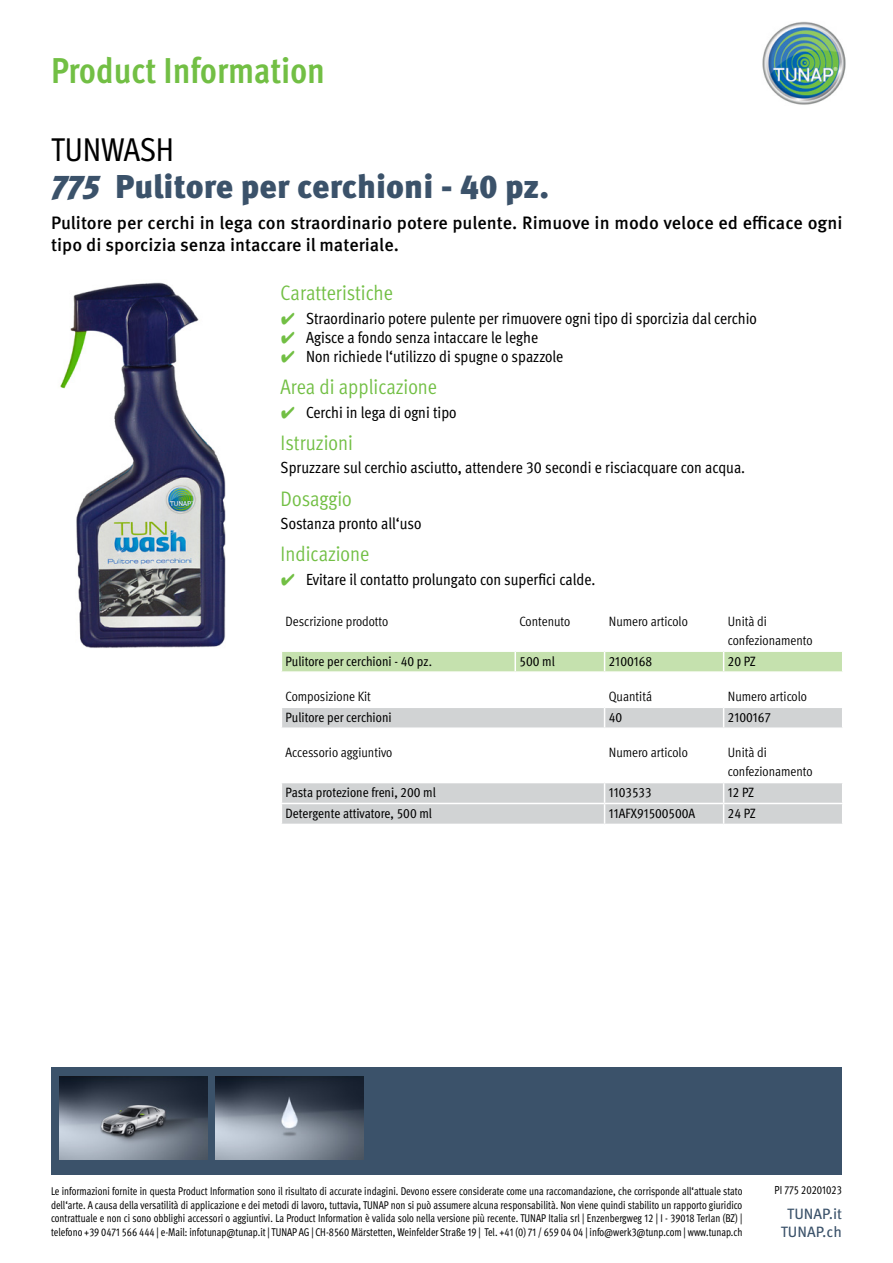
<style>
.page{position:relative;width:893px;height:1263px;background:#fff}
.page>*{position:absolute;margin:0;border:0;box-sizing:border-box;transform-origin:0 0}
.t1{font:700 condensed 36px "Meta Pro";color:#72bf44}
.t2{font:900 33px "Meta Pro";color:#3b526a}
.t3{font:condensed 33px "Meta Pro";color:#000}
.t4{font:condensed 21px "Meta Pro";color:#72bf44}
.t5{font:500 18px/21.6px "Meta Pro";color:#000}
.t6{font:condensed 16.2px "Meta Pro";color:#000}
.t7{font:15px/18px "Meta Pro";color:#3b526a;text-align:center}
.t8{font:condensed 13.5px/19.2px "Meta Pro";color:#000}
.t9{font:condensed 13.5px "Meta Pro";color:#000}
.t10{font:condensed 11.7px "Meta Pro";color:#000;scale:.92 1}
.t11{font:condensed 11.25px/13.5px "Meta Pro";color:#000;text-align:justify;scale:.92 1}
.s1{font-style:italic}
.s2{font-family:"Wuerth Global";font-stretch:normal;color:#72bf44}
</style>
<div class="page">
<img style="left:762px;top:21px;width:84px;height:84px">
<div style="left:51px;top:1068px;width:790px;height:107px;background:#3b526a"></div>
<img style="left:59px;top:1076px;width:148px;height:83px">
<img style="left:216px;top:1076px;width:148px;height:83px">
<img style="left:60px;top:282px;width:166px;height:366px">
<svg style="left:281px;top:651px;width:561px;height:21px;background:#c9e3b4"></svg>
<hr style="left:724px;top:671px;width:119px;height:2px;background:#fff">
<div style="left:282px;top:708px;width:560px;height:20px;background:#d1d3d4"></div>
<hr style="left:724px;top:727px;width:119px;height:2px;background:#fff">
<svg style="left:282px;top:783px;width:560px;height:41px;background:#d3d5d6"></svg>
<h1 class="t1" style="left:51px;top:43px;width:275px">Product Information</h1>
<h2 class="t3" style="left:51px;top:125px;width:124px">TUNWASH</h2>
<h2 class="t2" style="left:51px;top:161px;width:500px"><span class="s1">775</span> Pulitore per cerchioni - 40 pz.</h2>
<h3 class="t5" style="left:51px;top:211px;width:793px">Pulitore per cerchi in lega con straordinario potere pulente. Rimuove in modo veloce ed efficace ogni tipo di sporcizia senza intaccare il materiale.</h3>
<h3 class="t4" style="left:281px;top:278px;width:114px">Caratteristiche</h3>
<h3 class="t6" style="left:281px;top:306px;width:478px"><span class="s2">✔</span> Straordinario potere pulente per rimuovere ogni tipo di sporcizia dal cerchio</h3>
<h3 class="t6" style="left:281px;top:325px;width:259px"><span class="s2">✔</span> Agisce a fondo senza intaccare le leghe</h3>
<h3 class="t6" style="left:281px;top:344px;width:284px"><span class="s2">✔</span> Non richiede l‘utilizzo di spugne o spazzole</h3>
<h3 class="t4" style="left:281px;top:372px;width:158px">Area di applicazione</h3>
<h3 class="t6" style="left:281px;top:400px;width:177px"><span class="s2">✔</span> Cerchi in lega di ogni tipo</h3>
<h3 class="t4" style="left:281px;top:427px;width:74px">Istruzioni</h3>
<h3 class="t6" style="left:281px;top:456px;width:466px">Spruzzare sul cerchio asciutto, attendere 30 secondi e risciacquare con acqua.</h3>
<h3 class="t4" style="left:281px;top:483px;width:73px">Dosaggio</h3>
<h3 class="t6" style="left:281px;top:511px;width:142px">Sostanza pronto all‘uso</h3>
<h3 class="t4" style="left:281px;top:539px;width:90px">Indicazione</h3>
<h3 class="t6" style="left:281px;top:567px;width:316px"><span class="s2">✔</span> Evitare il contatto prolungato con superfici calde.</h3>
<p class="t8" style="left:286px;top:610px;width:104px">Descrizione prodotto</p>
<p class="t8" style="left:519px;top:610px;width:52px">Contenuto</p>
<p class="t8" style="left:609px;top:610px;width:80px">Numero articolo</p>
<p class="t8" style="left:728px;top:610px;width:86px">Unità di confezionamento</p>
<p class="t9" style="left:286px;top:651px;width:148px">Pulitore per cerchioni - 40 pz.</p>
<p class="t9" style="left:519px;top:651px;width:37px">500 ml</p>
<p class="t9" style="left:609px;top:651px;width:45px">2100168</p>
<p class="t9" style="left:728px;top:651px;width:29px">20 PZ</p>
<p class="t8" style="left:286px;top:686px;width:87px">Composizione Kit</p>
<p class="t8" style="left:609px;top:686px;width:45px">Quantitá</p>
<p class="t8" style="left:728px;top:686px;width:80px">Numero articolo</p>
<p class="t9" style="left:286px;top:707px;width:108px">Pulitore per cerchioni</p>
<p class="t9" style="left:609px;top:707px;width:15px">40</p>
<p class="t9" style="left:728px;top:707px;width:44px">2100167</p>
<p class="t8" style="left:286px;top:742px;width:108px">Accessorio aggiuntivo</p>
<p class="t8" style="left:609px;top:742px;width:80px">Numero articolo</p>
<p class="t8" style="left:728px;top:742px;width:86px">Unità di confezionamento</p>
<p class="t9" style="left:286px;top:782px;width:152px">Pasta protezione freni, 200 ml</p>
<p class="t9" style="left:609px;top:782px;width:44px">1103533</p>
<p class="t9" style="left:728px;top:782px;width:28px">12 PZ</p>
<p class="t9" style="left:286px;top:803px;width:148px">Detergente attivatore, 500 ml</p>
<p class="t9" style="left:609px;top:803px;width:88px">11AFX91500500A</p>
<p class="t9" style="left:728px;top:803px;width:29px">24 PZ</p>
<p class="t11" style="left:51px;top:1183px;width:753px">Le informazioni fornite in questa Product Information sono il risultato di accurate indagini. Devono essere considerate come una raccomandazione, che corrisponde all‘attuale stato dell‘arte. A causa della versatilità di applicazione e dei metodi di lavoro, tuttavia, TUNAP non si può assumere alcuna responsabilità. Non viene quindi stabilito un rapporto giuridico contrattuale e non ci sono obblighi accessori o aggiuntivi. La Product Information è valida solo nella versione più recente. TUNAP Italia srl | Enzenbergweg 12 | I - 39018 Terlan (BZ) | telefono +39 0471 566 444 | e-Mail: infotunap@tunap.it | TUNAP AG | CH-8560 Märstetten, Weinfelder Straße 19 | Tel. +41 (0) 71 / 659 04 04 | info@werk3@tunp.com | www.tunap.ch</p>
<p class="t10" style="left:774px;top:1181px;width:75px">PI 775 20201023</p>
<h3 class="t7" style="left:781px;top:1203px;width:63px">TUNAP.it<br>TUNAP.ch</h3>
</div>
